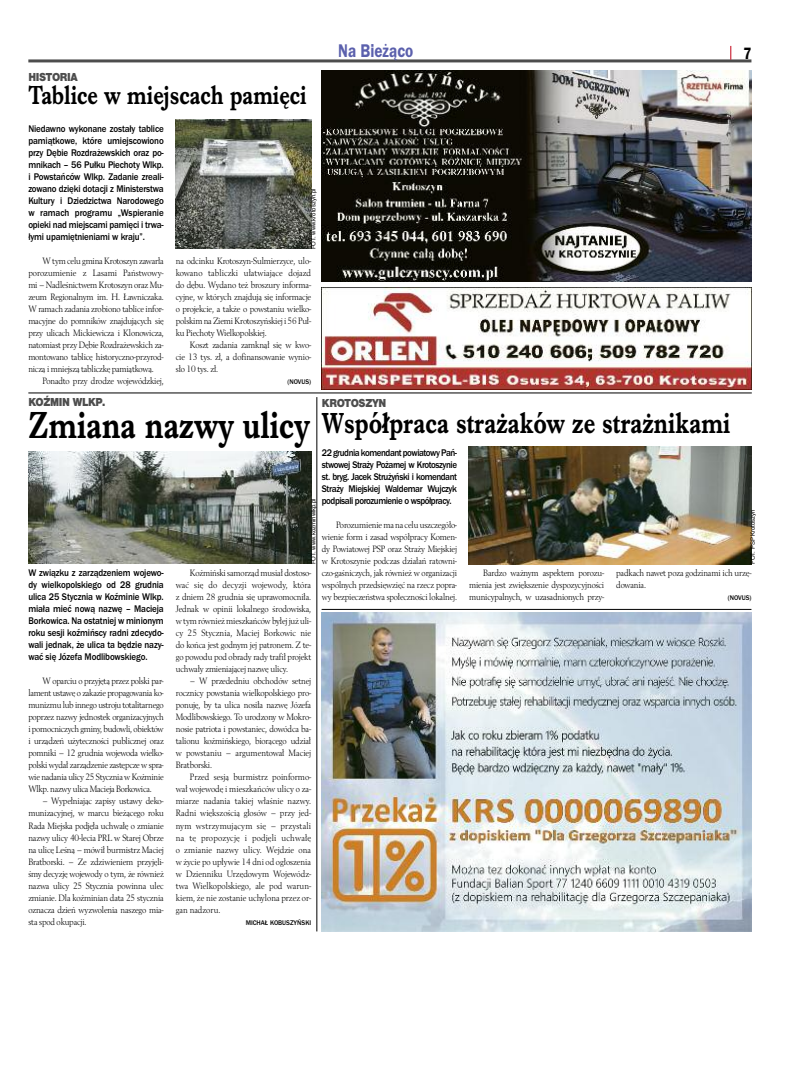
<style>
.page{position:relative;width:794px;height:1092px;background:#fff}
.page>*{position:absolute;margin:0;border:0;box-sizing:border-box;transform-origin:0 0}
.t1{font:700 39px "Imprint URWTCE";color:#000;scale:.8 1}
.t2{font:700 30px "Imprint URWTCE";color:#000;scale:.8 1}
.t3{font:700 27px "Imprint URWTCE";color:#000;scale:.8 1}
.t4{font:19px "Franklin Got URWTCE Dem";color:#5b60ad;scale:.8 1}
.t5{font:17px "Franklin Got URWTCE Dem";color:#000;scale:.8 1}
.t6{font:900 12px "Nimbus San TCE";letter-spacing:-.035em;color:#4d4d4d;scale:.9 1}
.t7{font:500 10px/12px "Franklin Got URWTCE";letter-spacing:-.02em;color:#000;text-align:justify;scale:.9 1}
.t8{font:9.6px/12px "Berling TCE";letter-spacing:-.015em;color:#000;text-align:justify;scale:.9 1}
.t9{font:500 7px "Franklin Got URWTCE";color:#000;scale:.95 1}
.t10{font:6px "Helvetica";letter-spacing:-.005em;color:#000}
</style>
<div class="page">
<hr style="left:28px;top:59px;width:723px;height:3px;background:#4d4d4d">
<svg style="left:730px;top:46px;width:1px;height:14px"></svg>
<img style="left:28px;top:451px;width:283px;height:112px">
<img style="left:175px;top:119px;width:136px;height:130px">
<img style="left:322px;top:612px;width:429px;height:319px">
<img style="left:468px;top:446px;width:283px;height:118px">
<img style="left:322px;top:71px;width:429px;height:210px">
<img style="left:322px;top:287px;width:429px;height:102px">
<hr style="left:28px;top:392px;width:724px;height:1px;background:#000">
<hr style="left:316px;top:397px;width:1px;height:534px;background:#000">
<hr style="left:321px;top:609px;width:430px;height:1px;background:#000">
<p class="t6" style="left:28px;top:70px;width:56px">HISTORIA</p>
<h3 class="t3" style="left:28px;top:79px;width:349px">Tablice w miejscach pamięci</h3>
<p class="t7" style="left:28px;top:123px;width:152px">Niedawno wykonane zostały tablice pamiątkowe, które umiejscowiono przy Dębie Rozdrażewskich oraz po&shy;mnikach – 56 Pułku Piechoty Wlkp. i Powstańców Wlkp. Zadanie zreali&shy;zowano dzięki dotacji z Ministerstwa Kultury i Dziedzictwa Narodowego w ramach programu „Wspieranie opieki nad miejscami pamięci i trwa&shy;łymi upamiętnieniami w kraju”.</p>
<p class="t8" style="left:28px;top:255px;width:152px;text-indent:14px">W tym celu gmina Krotoszyn zawarła porozumienie z Lasami Państwowy&shy;mi – Nadleśnictwem Krotoszyn oraz Mu&shy;zeum Regionalnym im. H. Ławniczaka.<br>W ramach zadania zrobiono tablice infor&shy;macyjne do pomników znajdujących się przy ulicach Mickiewicza i Klonowicza, natomiast przy Dębie Rozdrażewskich za&shy;montowano tablicę historyczno-przyrod&shy;niczą i mniejszą tabliczkę pamiątkową.</p>
<p class="t8" style="left:43px;top:375px;width:136px">Ponadto przy drodze wojewódzkiej,</p>
<p class="t10" style="left:311px;top:249px;width:62px;rotate:-90deg">FOT. www.krotoszyn.pl</p>
<p class="t8" style="left:176px;top:255px;width:152px">na odcinku Krotoszyn-Sulmierzyce, ulo&shy;kowano tabliczki ułatwiające dojazd do dębu. Wydano też broszury informa&shy;cyjne, w których znajdują się informacje o projekcie, a także o powstaniu wielko&shy;polskim naZiemiKrotoszyńskiej i 56 Puł&shy;ku Piechoty Wielkopolskiej.</p>
<p class="t8" style="left:176px;top:339px;width:151px;text-indent:14px">Koszt zadania zamknął się w kwo&shy;cie 13 tys. zł, a dofinansowanie wynio&shy;sło 10 tys. zł.</p>
<p class="t9" style="left:287px;top:377px;width:26px">(NOVUS)</p>
<h3 class="t4" style="left:338px;top:40px;width:95px">Na Bieżąco</h3>
<h3 class="t5" style="left:743px;top:43px;width:11px">7</h3>
<p class="t6" style="left:28px;top:395px;width:87px">KOŹMIN WLKP.</p>
<h1 class="t1" style="left:28px;top:402px;width:354px">Zmiana nazwy ulicy</h1>
<p class="t6" style="left:322px;top:395px;width:73px">KROTOSZYN</p>
<h2 class="t2" style="left:322px;top:405px;width:512px">Współpraca strażaków ze strażnikami</h2>
<p class="t7" style="left:322px;top:447px;width:152px">22 grudnia komendant powiatowy Pań&shy;stwowej Straży Pożarnej w Krotoszynie st. bryg. Jacek Strużyński i komendant Straży Miejskiej Waldemar Wujczyk podpisali porozumienie o współpracy.</p>
<p class="t8" style="left:322px;top:519px;width:152px;text-indent:14px">Porozumienie ma na celu uszczegóło&shy;wienie form i zasad współpracy Komen&shy;dy Powiatowej PSP oraz Straży Miejskiej w Krotoszynie podczas działań ratowni&shy;czo-gaśniczych, jak również w organizacji wspólnych przedsięwzięć na rzecz popra&shy;wy bezpieczeństwa społeczności lokalnej.</p>
<p class="t10" style="left:311px;top:564px;width:67px;rotate:-90deg">FOT. www.kozminwlkp.pl</p>
<p class="t10" style="left:750px;top:564px;width:56px;rotate:-90deg">FOT. PSP Krotoszyn</p>
<p class="t8" style="left:176px;top:567px;width:152px;text-indent:14px">Koźmiński samorząd musiał dostoso&shy;wać się do decyzji wojewody, która z dniem 28 grudnia się uprawomocniła.<br>Jednak w opinii lokalnego środowiska, w tym również mieszkańców byłej już uli&shy;cy 25 Stycznia, Maciej Borkowic nie do końca jest godnym jej patronem. Z te&shy;go powodu pod obrady rady trafił projekt uchwały zmieniającej nazwę ulicy.</p>
<p class="t8" style="left:176px;top:675px;width:152px;text-indent:14px">– W przededniu obchodów setnej rocznicy powstania wielkopolskiego pro&shy;ponuję, by ta ulica nosiła nazwę Józefa Modlibowskiego. To urodzony w Mokro&shy;nosie patriota i powstaniec, dowódca ba&shy;talionu koźmińskiego, biorącego udział w powstaniu – argumentował Maciej Bratborski.</p>
<p class="t8" style="left:176px;top:771px;width:152px;text-indent:14px">Przed sesją burmistrz poinformo&shy;wał wojewodę i mieszkańców ulicy o za&shy;miarze nadania takiej właśnie nazwy.<br>Radni większością głosów – przy jed&shy;nym wstrzymującym się – przystali na tę propozycję i podjęli uchwałę o zmianie nazwy ulicy. Wejdzie ona w życie po upływie 14 dni od ogłoszenia w Dzienniku Urzędowym Wojewódz&shy;twa Wielkopolskiego, ale pod warun&shy;kiem, że nie zostanie uchylona przez or&shy;gan nadzoru.</p>
<p class="t9" style="left:246px;top:917px;width:70px">MICHAŁ KOBUSZYŃSKI</p>
<p class="t8" style="left:469px;top:567px;width:152px;text-indent:14px">Bardzo ważnym aspektem porozu&shy;mienia jest zwiększenie dyspozycyjności municypalnych, w uzasadnionych przy-</p>
<p class="t8" style="left:616px;top:567px;width:151px">padkach nawet poza godzinami ich urzę&shy;dowania.</p>
<p class="t7" style="left:28px;top:567px;width:152px">W związku z zarządzeniem wojewo&shy;dy wielkopolskiego od 28 grudnia ulica 25 Stycznia w Koźminie Wlkp. miała mieć nową nazwę – Macieja Borkowica. Na ostatniej w minionym roku sesji koźmińscy radni zdecydo&shy;wali jednak, że ulica ta będzie nazy&shy;wać się Józefa Modlibowskiego.</p>
<p class="t8" style="left:28px;top:675px;width:152px;text-indent:14px">W oparciu o przyjętą przez polski par&shy;lament ustawę o zakazie propagowania ko&shy;munizmu lub innego ustroju totalitarnego poprzez nazwy jednostek organizacyjnych i pomocniczych gminy, budowli, obiektów i urządzeń użyteczności publicznej oraz pomniki – 12 grudnia wojewoda wielko&shy;polski wydał zarządzenie zastępcze w spra&shy;wie nadania ulicy 25 Stycznia w Koźminie Wlkp. nazwy ulica Macieja Borkowica.</p>
<p class="t8" style="left:28px;top:795px;width:152px;text-indent:14px">– Wypełniając zapisy ustawy deko&shy;munizacyjnej, w marcu bieżącego roku Rada Miejska podjęła uchwałę o zmianie nazwy ulicy 40-lecia PRL w Starej Obrze na ulicę Leśną – mówił burmistrz Maciej Bratborski. – Ze zdziwieniem przyjęli&shy;śmy decyzję wojewody o tym, że również nazwa ulicy 25 Stycznia powinna ulec zmianie. Dla koźminian data 25 stycznia oznacza dzień wyzwolenia naszego mia&shy;sta spod okupacji.</p>
<p class="t9" style="left:727px;top:593px;width:26px">(NOVUS)</p>
</div>
